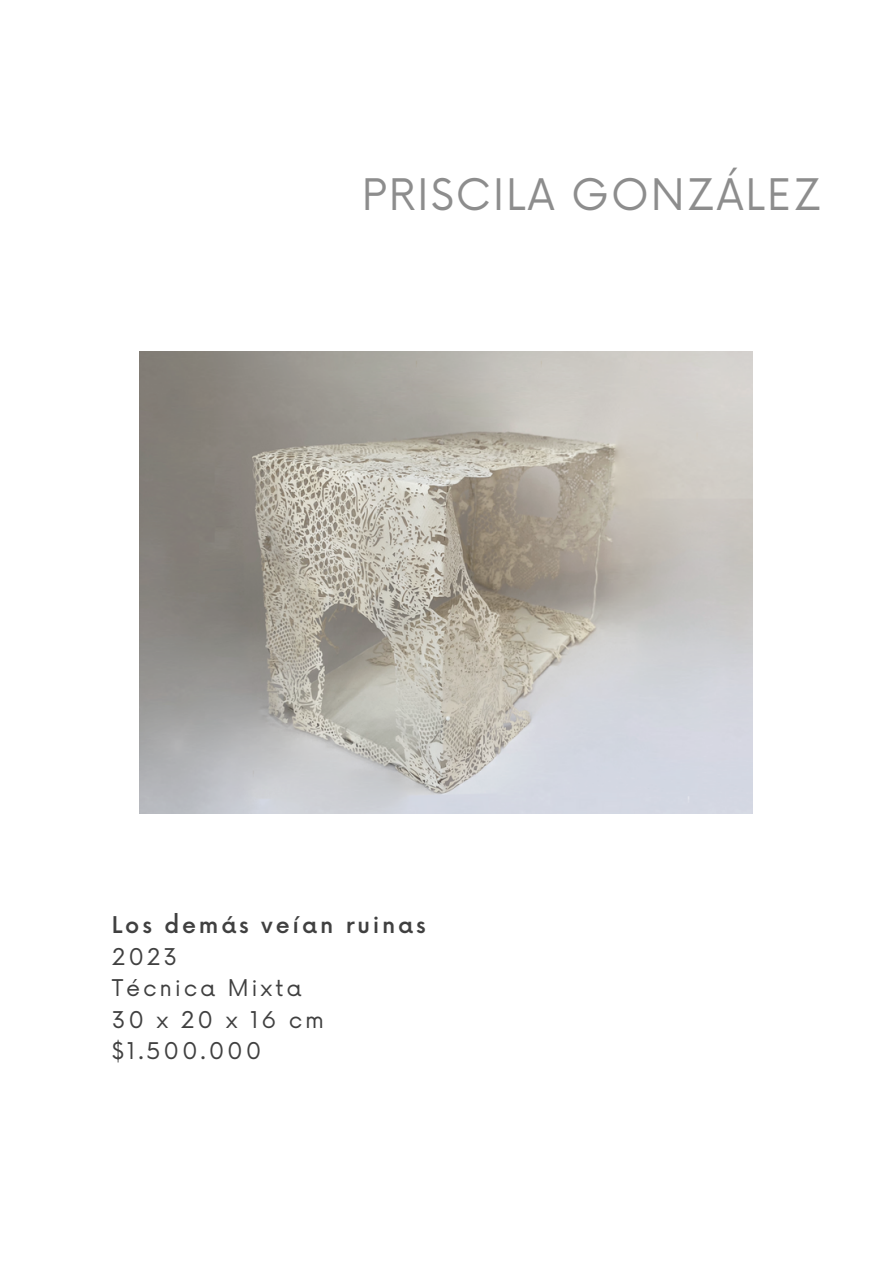
<style>
.page{position:relative;width:893px;height:1264px;background:#fff}
.page>*{position:absolute;margin:0;border:0;box-sizing:border-box;transform-origin:0 0}
.t1{font:42.3px "Now";letter-spacing:.045em;color:#8d8d8d}
.t2{font:22.5px/31.5px "Now";letter-spacing:.125em;color:#404040}
.t3{font:500 22.5px "Now";letter-spacing:.125em;color:#404040}
.t4{font:11.25px "Now";color:#404040}
</style>
<div class="page">
<img style="left:140px;top:351px;width:612px;height:462px">
<h1 class="t1" style="left:362px;top:171px;width:461px">PRISCILA GONZÁLEZ</h1>
<p class="t3" style="left:112px;top:913px;width:315px">Los demás veían ruinas</p>
<p class="t2" style="left:112px;top:942px;width:214px">2023<br>Técnica Mixta<br>30x20x16cm $1.500.000</p>
<p class="t4" style="left:107px;top:1046px;width:9px;rotate:-90deg">_</p>
<p class="t4" style="left:107px;top:1063px;width:20px;rotate:-90deg">___</p>
</div>
